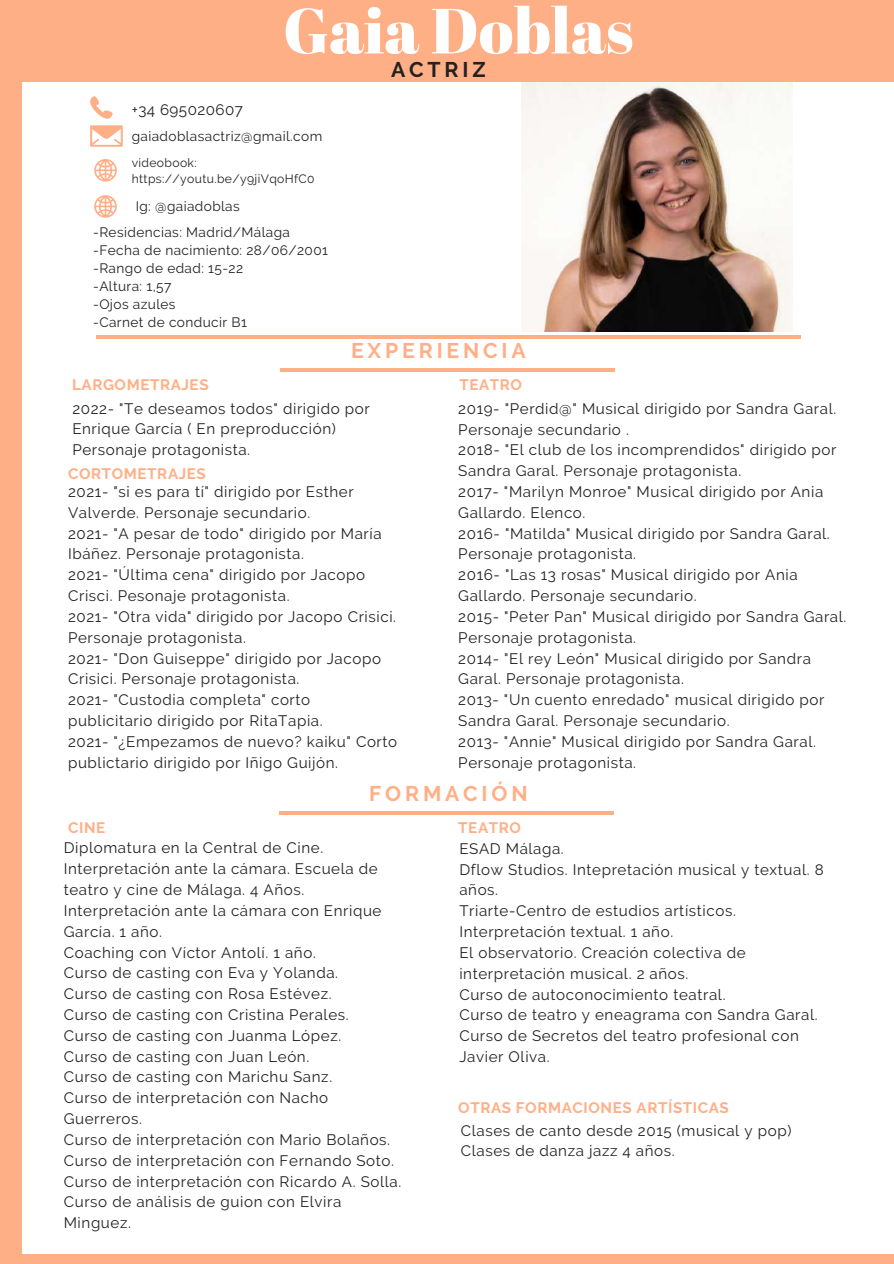
<style>
.page{position:relative;width:894px;height:1264px;background:#fff}
.page>*{position:absolute;margin:0;border:0;box-sizing:border-box;transform-origin:0 0}
.t1{font:63.6px "Abril Fatface";color:#fff}
.t2{font:700 21.15px "Raleway";letter-spacing:.18em;color:#ffaf86}
.t3{font:700 21.15px "Raleway";letter-spacing:.18em;color:#222}
.t4{font:15.15px/20.9px "Raleway";letter-spacing:.04em;color:#222}
.t5{font:700 15.15px "Raleway";letter-spacing:.04em;color:#ffaf86}
.t6{font:13.65px/18px "Raleway";letter-spacing:.03em;color:#222}
.t7{font:12.15px/16.2px "Raleway";letter-spacing:.03em;color:#222}
</style>
<div class="page">
<div style="left:0;top:0;width:893px;height:1263px;background:#ffaf86"></div>
<div style="left:23px;top:82px;width:870px;height:1171px;background:#fff"></div>
<svg style="left:90px;top:96px;width:23px;height:23px"></svg>
<svg style="left:90px;top:125px;width:33px;height:22px"></svg>
<svg style="left:94px;top:159px;width:23px;height:23px"></svg>
<hr style="left:280px;top:368px;width:334px;height:3px;background:#ffaf86">
<hr style="left:96px;top:335px;width:704px;height:4px;background:#ffaf86">
<img style="left:522px;top:82px;width:270px;height:249px">
<hr style="left:279px;top:811px;width:334px;height:3px;background:#ffaf86">
<svg style="left:94px;top:195px;width:23px;height:23px"></svg>
<h1 class="t1" style="left:283px;top:-14px;width:352px">Gaia Doblas</h1>
<h2 class="t3" style="left:391px;top:57px;width:96px">ACTRIZ</h2>
<p class="t4" style="left:132px;top:99px;width:113px">+34 695020607</p>
<p class="t6" style="left:132px;top:127px;width:192px">gaiadoblasactriz@gmail.com</p>
<p class="t7" style="left:132px;top:154px;width:184px">videobook: https://youtu.be/y9jiVqoHfC0</p>
<p class="t6" style="left:136px;top:197px;width:106px">Ig: @gaiadoblas</p>
<p class="t6" style="left:93px;top:223px;width:236px">-Residencias: Madrid/Málaga -Fecha de nacimiento: 28/06/2001 -Rango de edad: 15-22<br>-Altura: 1,57<br>-Ojos azules<br>-Carnet de conducir B1</p>
<h2 class="t2" style="left:351px;top:338px;width:176px">EXPERIENCIA</h2>
<p class="t5" style="left:72px;top:376px;width:138px">LARGOMETRAJES</p>
<p class="t5" style="left:459px;top:376px;width:64px">TEATRO</p>
<p class="t4" style="left:458px;top:398px;width:389px">2019- "Perdid@" Musical dirigido por Sandra Garal.<br>Personaje secundario .<br>2018- "El club de los incomprendidos" dirigido por Sandra Garal. Personaje protagonista.<br>2017- "Marilyn Monroe" Musical dirigido por Ania Gallardo. Elenco.<br>2016- "Matilda" Musical dirigido por Sandra Garal.<br>Personaje protagonista.<br>2016- "Las 13 rosas" Musical dirigido por Ania Gallardo. Personaje secundario.<br>2015- "Peter Pan" Musical dirigido por Sandra Garal.<br>Personaje protagonista.<br>2014- "El rey León" Musical dirigido por Sandra Garal. Personaje protagonista.<br>2013- "Un cuento enredado" musical dirigido por Sandra Garal. Personaje secundario.<br>2013- "Annie" Musical dirigido por Sandra Garal.<br>Personaje protagonista.</p>
<p class="t4" style="left:72px;top:398px;width:299px;line-height:20.2px">2022- "Te deseamos todos" dirigido por<br>Enrique García ( En preproducción)<br>Personaje protagonista.</p>
<p class="t5" style="left:68px;top:465px;width:139px">CORTOMETRAJES</p>
<p class="t4" style="left:68px;top:481px;width:330px">2021- "si es para tí" dirigido por Esther Valverde. Personaje secundario.<br>2021- "A pesar de todo" dirigido por María Ibáñez. Personaje protagonista.<br>2021- "Última cena" dirigido por Jacopo Crisci. Pesonaje protagonista.<br>2021- "Otra vida" dirigido por Jacopo Crisici.<br>Personaje protagonista.<br>2021- "Don Guiseppe" dirigido por Jacopo Crisici. Personaje protagonista.<br>2021- "Custodia completa" corto publicitario dirigido por RitaTapia.<br>2021- "¿Empezamos de nuevo? kaiku" Corto publictario dirigido por Iñigo Guijón.</p>
<h2 class="t2" style="left:369px;top:781px;width:160px">FORMACIÓN</h2>
<p class="t5" style="left:68px;top:818px;width:39px">CINE</p>
<p class="t4" style="left:64px;top:837px;width:339px">Diplomatura en la Central de Cine.<br>Interpretación ante la cámara. Escuela de teatro y cine de Málaga. 4 Años.<br>Interpretación ante la cámara con Enrique García. 1 año.<br>Coaching con Víctor Antolí. 1 año.<br>Curso de casting con Eva y Yolanda.<br>Curso de casting con Rosa Estévez.<br>Curso de casting con Cristina Perales.<br>Curso de casting con Juanma López.<br>Curso de casting con Juan León.<br>Curso de casting con Marichu Sanz.<br>Curso de interpretación con Nacho Guerreros.<br>Curso de interpretación con Mario Bolaños.<br>Curso de interpretación con Fernando Soto.<br>Curso de interpretación con Ricardo A. Solla.<br>Curso de análisis de guion con Elvira Minguez.</p>
<p class="t5" style="left:458px;top:818px;width:64px">TEATRO</p>
<p class="t4" style="left:459px;top:838px;width:366px">ESAD Málaga.<br>Dflow Studios. Intepretación musical y textual. 8 años.<br>Triarte-Centro de estudios artísticos.<br>Interpretación textual. 1 año.<br>El observatorio. Creación colectiva de interpretación musical. 2 años.<br>Curso de autoconocimiento teatral.<br>Curso de teatro y eneagrama con Sandra Garal.<br>Curso de Secretos del teatro profesional con<br>Javier Oliva.</p>
<p class="t5" style="left:458px;top:1098px;width:272px">OTRAS FORMACIONES ARTÍSTICAS</p>
<p class="t4" style="left:460px;top:1120px;width:332px;line-height:20.2px">Clases de canto desde 2015 (musical y pop)<br>Clases de danza jazz 4 años.</p>
</div>
